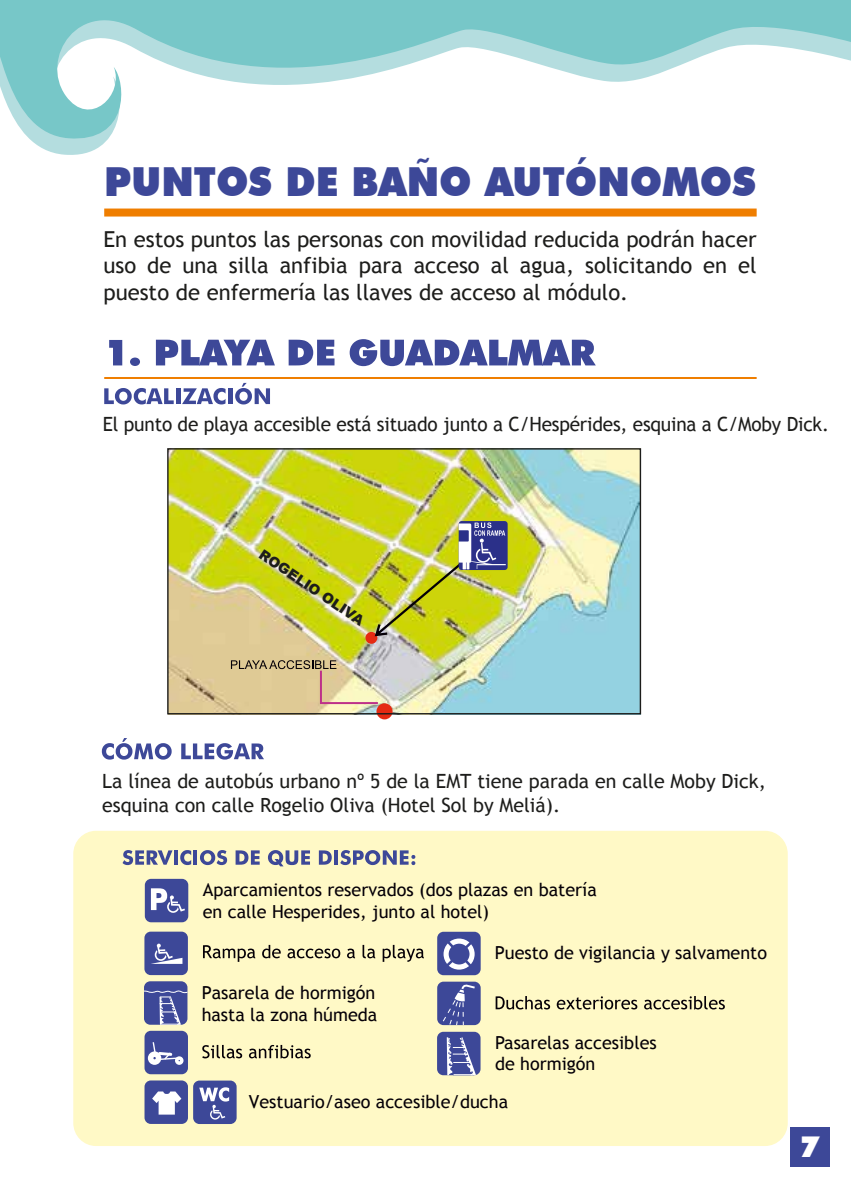
<style>
.page{position:relative;width:851px;height:1191px;background:#fff}
.page>*{position:absolute;margin:0;border:0;box-sizing:border-box;transform-origin:0 0}
.t1{font:900 40px "Futura BT";color:#3d4898;scale:.96 1}
.t2{font:900 29.2px "Futura BT";color:#fff;scale:.96 1}
.t3{font:22px/26.4px "Trebuchet MS";color:#1d1d1b;text-align:justify}
.t4{font:19.6px/23.6px "Trebuchet MS";color:#1d1d1b}
.t5{font:18px/21.6px "Trebuchet MS";color:#050007}
.t6{font:900 14px "Arial";color:#1d1d1b}
</style>
<div class="page">
<div style="left:73px;top:831px;width:714px;height:315px;background:#fff9c6;border-radius:23px"></div>
<svg style="left:34px;top:143px;width:70px;height:12px"></svg>
<svg style="left:0;top:0;width:850px;height:143px"></svg>
<div style="left:104px;top:208px;width:652px;height:8px;background:#ef7e00"></div>
<svg style="left:122px;top:850px;width:50px;height:15px"></svg>
<hr style="left:174px;top:850px;width:4px;height:14px;background:#3d4898">
<svg style="left:180px;top:850px;width:11px;height:15px"></svg>
<hr style="left:193px;top:850px;width:4px;height:14px;background:#3d4898">
<svg style="left:200px;top:850px;width:27px;height:15px"></svg>
<svg style="left:235px;top:850px;width:24px;height:14px"></svg>
<svg style="left:268px;top:850px;width:42px;height:16px"></svg>
<svg style="left:319px;top:850px;width:13px;height:14px"></svg>
<hr style="left:334px;top:850px;width:4px;height:14px;background:#3d4898">
<svg style="left:340px;top:850px;width:75px;height:15px"></svg>
<div style="left:144px;top:1030px;width:44px;height:44px;background:#3d4898;border-radius:6px"></div>
<div style="left:148px;top:1051px;width:13px;height:13px;background:#fff;border-radius:50%"></div>
<div style="left:175px;top:1056px;width:8px;height:8px;background:#fff;border-radius:50%"></div>
<svg style="left:152px;top:1042px;width:28px;height:19px"></svg>
<div style="left:145px;top:879px;width:43px;height:43px;background:#3d4898;border-radius:6px"></div>
<svg style="left:151px;top:888px;width:34px;height:25px"></svg>
<div style="left:144px;top:981px;width:43px;height:43px;background:#3d4898;border-radius:6px"></div>
<svg style="left:144px;top:990px;width:44px;height:34px"></svg>
<div style="left:437px;top:931px;width:43px;height:44px;background:#3d4898;border-radius:6px"></div>
<svg style="left:443px;top:938px;width:32px;height:32px"></svg>
<div style="left:437px;top:981px;width:43px;height:44px;background:#3d4898;border-radius:6px"></div>
<svg style="left:441px;top:984px;width:36px;height:41px"></svg>
<svg style="left:202px;top:1045px;width:40px;height:13px"></svg>
<svg style="left:249px;top:1045px;width:62px;height:13px"></svg>
<svg style="left:203px;top:945px;width:52px;height:17px"></svg>
<svg style="left:262px;top:945px;width:19px;height:13px"></svg>
<svg style="left:287px;top:948px;width:53px;height:10px"></svg>
<svg style="left:347px;top:948px;width:8px;height:10px"></svg>
<svg style="left:362px;top:945px;width:13px;height:13px"></svg>
<svg style="left:382px;top:945px;width:42px;height:17px"></svg>
<svg style="left:495px;top:996px;width:55px;height:13px"></svg>
<svg style="left:556px;top:996px;width:81px;height:13px"></svg>
<svg style="left:644px;top:996px;width:80px;height:13px"></svg>
<div style="left:437px;top:1031px;width:43px;height:44px;background:#3d4898;border-radius:6px"></div>
<svg style="left:446px;top:1037px;width:30px;height:38px"></svg>
<svg style="left:109px;top:340px;width:13px;height:25px"></svg>
<svg style="left:130px;top:357px;width:10px;height:9px"></svg>
<svg style="left:156px;top:340px;width:119px;height:25px"></svg>
<svg style="left:288px;top:340px;width:46px;height:25px"></svg>
<svg style="left:349px;top:339px;width:246px;height:27px"></svg>
<hr style="left:104px;top:377px;width:652px;height:2px;background:#ef7e00">
<svg style="left:104px;top:388px;width:70px;height:16px"></svg>
<hr style="left:176px;top:388px;width:4px;height:16px;background:#3d4898">
<svg style="left:182px;top:388px;width:43px;height:16px"></svg>
<hr style="left:228px;top:388px;width:4px;height:16px;background:#3d4898">
<svg style="left:235px;top:383px;width:35px;height:21px"></svg>
<img style="left:169px;top:450px;width:470px;height:262px">
<div style="left:365px;top:632px;width:12px;height:12px;background:#e52a12;border-radius:50%"></div>
<div style="left:458px;top:521px;width:49px;height:49px;background:#2b3089;border-radius:3px"></div>
<img style="left:374px;top:522px;width:131px;height:114px">
<svg style="left:231px;top:660px;width:147px;height:44px;background:#d3c097"></svg>
<svg style="left:376px;top:703px;width:16px;height:16px"></svg>
<div style="left:167px;top:448px;width:474px;height:266px;border:1px solid #1d1d1b"></div>
<svg style="left:102px;top:738px;width:70px;height:21px"></svg>
<svg style="left:181px;top:743px;width:83px;height:16px"></svg>
<div style="left:144px;top:931px;width:44px;height:44px;background:#3d4898;border-radius:6px"></div>
<svg style="left:151px;top:943px;width:31px;height:21px"></svg>
<div style="left:789px;top:1126px;width:40px;height:40px;background:#3d4898"></div>
<div style="left:193px;top:1080px;width:43px;height:44px;background:#3d4898;border-radius:6px"></div>
<svg style="left:199px;top:1087px;width:30px;height:32px"></svg>
<div style="left:144px;top:1080px;width:44px;height:44px;background:#3d4898;border-radius:6px"></div>
<svg style="left:152px;top:1091px;width:29px;height:23px"></svg>
<h1 class="t1" style="left:104px;top:157px;width:680px">PUNTOS DE BAÑO AUTÓNOMOS</h1>
<p class="t3" style="left:103px;top:226px;width:654px">En estos puntos las personas con movilidad reducida podrán hacer uso de una silla anfibia para acceso al agua, solicitando en el puesto de enfermería las llaves de acceso al módulo.</p>
<p class="t4" style="left:103px;top:412px;width:727px">El punto de playa accesible está situado junto a C/Hespérides, esquina a C/Moby Dick.</p>
<p class="t6" style="left:265px;top:546px;width:125px;rotate:34deg">ROGELIO OLIVA</p>
<p class="t4" style="left:102px;top:769px;width:665px">La línea de autobús urbano nº 5 de la EMT tiene parada en calle Moby Dick, esquina con calle Rogelio Oliva (Hotel Sol by Meliá).</p>
<p class="t5" style="left:203px;top:879px;width:395px">Aparcamientos reservados (dos plazas en batería en calle Hesperides, junto al hotel)</p>
<p class="t5" style="left:202px;top:982px;width:177px">Pasarela de hormigón hasta la zona húmeda</p>
<p class="t5" style="left:494px;top:942px;width:274px">Puesto de vigilancia y salvamento</p>
<p class="t5" style="left:495px;top:1031px;width:163px">Pasarelas accesibles de hormigón</p>
<p class="t5" style="left:249px;top:1091px;width:261px">Vestuario/aseo accesible/ducha</p>
<h2 class="t2" style="left:800px;top:1129px;width:21px">7</h2>
</div>
